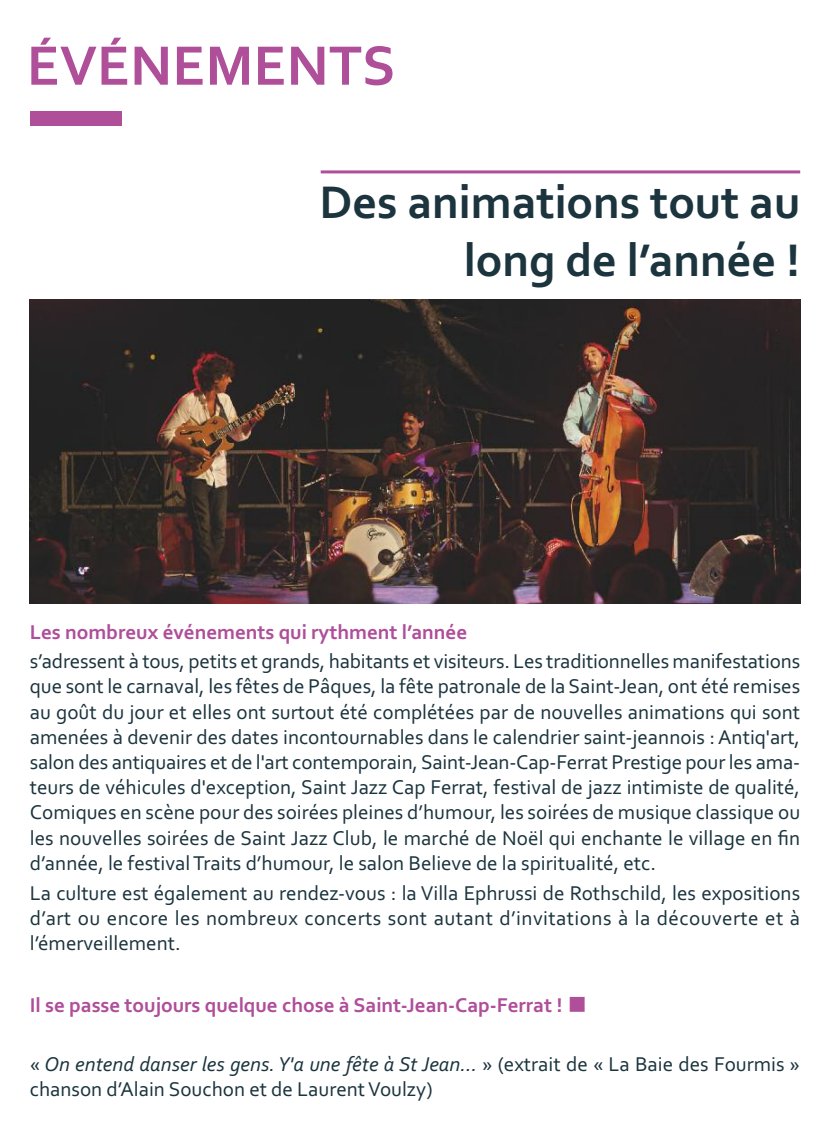
<style>
.page{position:relative;width:830px;height:1127px;background:#fff}
.page>*{position:absolute;margin:0;border:0;box-sizing:border-box;transform-origin:0 0}
.t1{font:700 58.2px "Corbel";color:#af4e99}
.t2{font:700 48px/57.6px "Corbel";color:#1b343e;text-align:right}
.t3{font:21px/25.2px "Corbel";color:#1b343e;text-align:justify}
.t4{font:700 21px "Corbel";color:#af4e99}
.s1{font-family:"Ping Fang SC";font-weight:200}
.s2{font-style:italic}
</style>
<div class="page">
<img style="left:30px;top:300px;width:769px;height:304px">
<hr style="left:320px;top:170px;width:479px;height:3px;background:#af4e99">
<div style="left:30px;top:111px;width:92px;height:15px;background:#af4e99"></div>
<h1 class="t1" style="left:27px;top:31px;width:370px">ÉVÉNEMENTS</h1>
<h2 class="t2" style="left:319px;top:173px;width:482px">Des animations tout au long de l’année !</h2>
<p class="t4" style="left:30px;top:619px;width:438px">Les nombreux événements qui rythment l’année</p>
<p class="t3" style="left:30px;top:648px;width:771px">s’adressent à tous, petits et grands, habitants et visiteurs. Les traditionnelles manifestations que sont le carnaval, les fêtes de Pâques, la fête patronale de la Saint-Jean, ont été remises au goût du jour et elles ont surtout été complétées par de nouvelles animations qui sont amenées à devenir des dates incontournables dans le calendrier saint-jeannois : Antiq'art, salon des antiquaires et de l'art contemporain,Saint-Jean-Cap-Ferrat Prestige pour les ama&shy;teurs de véhicules d'exception, Saint Jazz Cap Ferrat, festival de jazz intimiste de qualité, Comiques en scène pour des soirées pleines d’humour, les soirées de musique classique ou les nouvelles soirées de Saint Jazz Club, le marché de Noël qui enchante le village en fin d’année, le festivalTraits d’humour, le salon Believe de la spiritualité, etc.</p>
<p class="t3" style="left:30px;top:880px;width:771px">La culture est également au rendez-vous : la Villa Ephrussi de Rothschild, les expositions d’art ou encore les nombreux concerts sont autant d’invitations à la découverte et à l’émerveillement.</p>
<p class="t4" style="left:30px;top:992px;width:559px">Il se passe toujours quelque chose à Saint-Jean-Cap-Ferrat ! <span class="s1">■</span></p>
<p class="t3" style="left:30px;top:1051px;width:771px">« <span class="s2">On entend danser les gens. Y'a une fête à St Jean…</span> » (extrait de « La Baie des Fourmis » chanson d’Alain Souchon et de LaurentVoulzy)</p>
</div>
